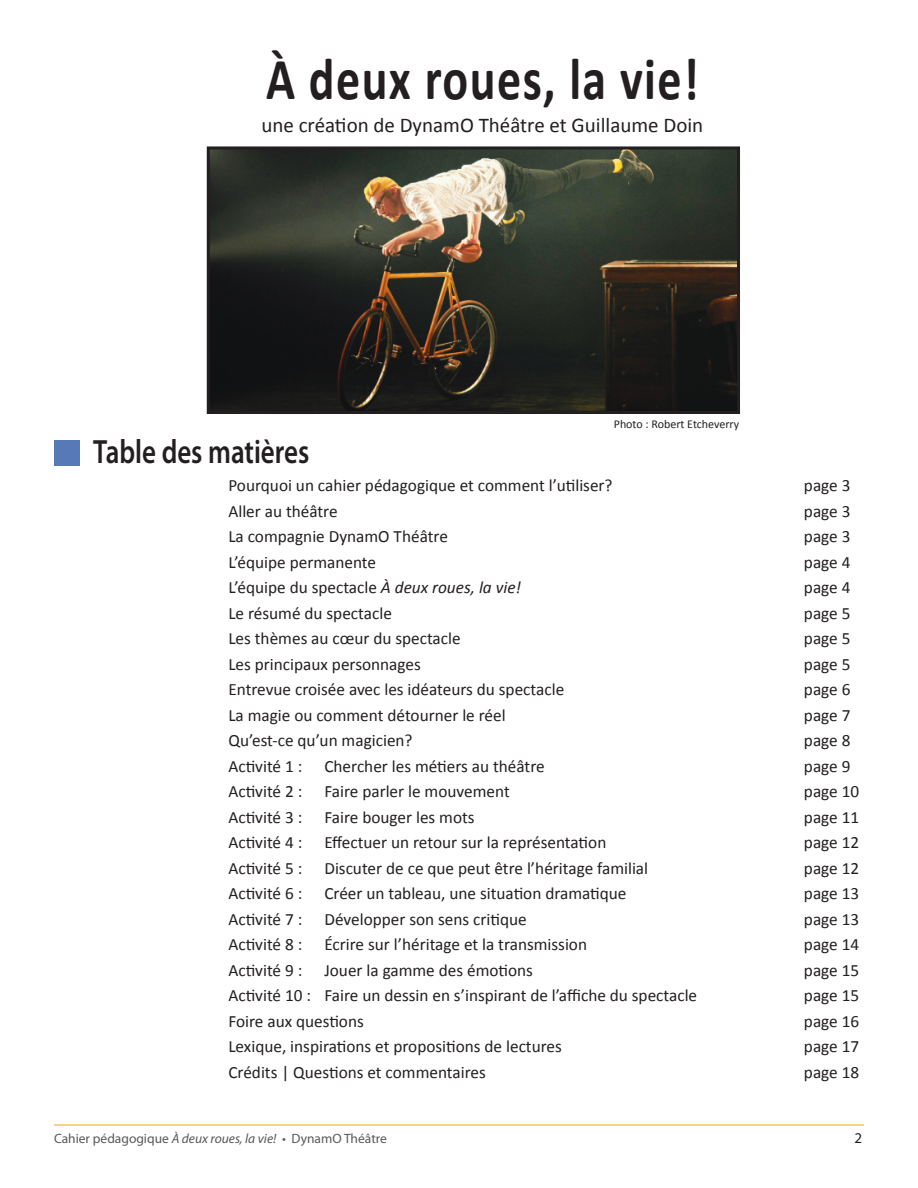
<style>
.page{position:relative;width:918px;height:1188px;background:#fff}
.page>*{position:absolute;margin:0;border:0;box-sizing:border-box;transform-origin:0 0}
.t1{font:700 60px "Calibri";letter-spacing:.03em;color:#231f20;scale:.8 1}
.t2{font:600 33.75px "Myriad Pro";color:#231f20;scale:.8 1}
.t3{font:21px "Calibri";color:#231f20}
.t4{font:17.25px/25.5px "Calibri";color:#231f20}
.t5{font:15px "Myriad Pro";color:#231f20}
.t6{font:13.5px "Myriad Pro";color:#57585a}
.t7{font:12px "Calibri";color:#231f20}
.s1{font-style:italic}
</style>
<div class="page">
<img style="left:211px;top:150px;width:525px;height:260px">
<div style="left:207px;top:146px;width:533px;height:268px;border:3px solid #231f20"></div>
<hr style="left:54px;top:1124px;width:810px;height:2px;background:#f6d481">
<div style="left:54px;top:440px;width:26px;height:26px;background:#5779b8"></div>
<h1 class="t1" style="left:266px;top:41px;width:542px">À deux roues, la vie!</h1>
<p class="t3" style="left:261px;top:111px;width:443px">une création de DynamO Théâtre et Guillaume Doin</p>
<h2 class="t2" style="left:93px;top:431px;width:272px">Table des matières</h2>
<p class="t7" style="left:614px;top:416px;width:127px">Photo : Robert Etcheverry</p>
<p class="t4" style="left:228px;top:473px;width:386px">Pourquoi un cahier pédagogique et comment l’utiliser?<br>Aller au théâtre<br>La compagnie DynamO Théâtre<br>L’équipe permanente<br>L’équipe du spectacle <span class="s1">À deux roues, la vie!<br></span>Le résumé du spectacle<br>Les thèmes au cœur du spectacle<br>Les principaux personnages<br>Entrevue croisée avec les idéateurs du spectacle<br>La magie ou comment détourner le réel<br>Qu’est-ce qu’un magicien?<br>Activité 1 :</p>
<p class="t4" style="left:324px;top:753px;width:222px">Chercher les métiers au théâtre</p>
<p class="t4" style="left:228px;top:779px;width:75px">Activité 2 :</p>
<p class="t4" style="left:324px;top:779px;width:187px">Faire parler le mouvement</p>
<p class="t4" style="left:228px;top:804px;width:75px">Activité 3 :</p>
<p class="t4" style="left:324px;top:804px;width:152px">Faire bouger les mots</p>
<p class="t4" style="left:228px;top:830px;width:75px">Activité 4 :</p>
<p class="t4" style="left:324px;top:830px;width:284px">Effectuer un retour sur la représentation</p>
<p class="t4" style="left:228px;top:855px;width:75px">Activité 5 :</p>
<p class="t4" style="left:324px;top:855px;width:325px">Discuter de ce que peut être l’héritage familial</p>
<p class="t4" style="left:228px;top:881px;width:75px">Activité 6 :</p>
<p class="t4" style="left:324px;top:881px;width:304px">Créer un tableau, une situation dramatique</p>
<p class="t4" style="left:228px;top:906px;width:75px">Activité 7 :</p>
<p class="t4" style="left:324px;top:906px;width:204px">Développer son sens critique</p>
<p class="t4" style="left:228px;top:932px;width:75px">Activité 8 :</p>
<p class="t4" style="left:324px;top:932px;width:264px">Écrire sur l’héritage et la transmission</p>
<p class="t4" style="left:228px;top:957px;width:75px">Activité 9 :</p>
<p class="t4" style="left:228px;top:957px;width:470px;text-indent:96px">Jouer la gamme des émotions<br>Activité 10 : Faire un dessin en s’inspirant de l’affiche du spectacle Foire aux questions<br>Lexique, inspirations et propositions de lectures<br>Crédits | Questions et commentaires</p>
<p class="t4" style="left:804px;top:473px;width:57px">page 3 page 3 page 3 page 4 page 4 page 5 page 5 page 5 page 6 page 7 page 8 page 9 page 10 page 11 page 12 page 12 page 13 page 13 page 14 page 15 page 15 page 16 page 17 page 18</p>
<p class="t6" style="left:54px;top:1130px;width:334px">Cahier pédagogique <span class="s1">À deux roues, la vie!</span> • DynamO Théâtre</p>
<p class="t5" style="left:854px;top:1129px;width:9px">2</p>
</div>
